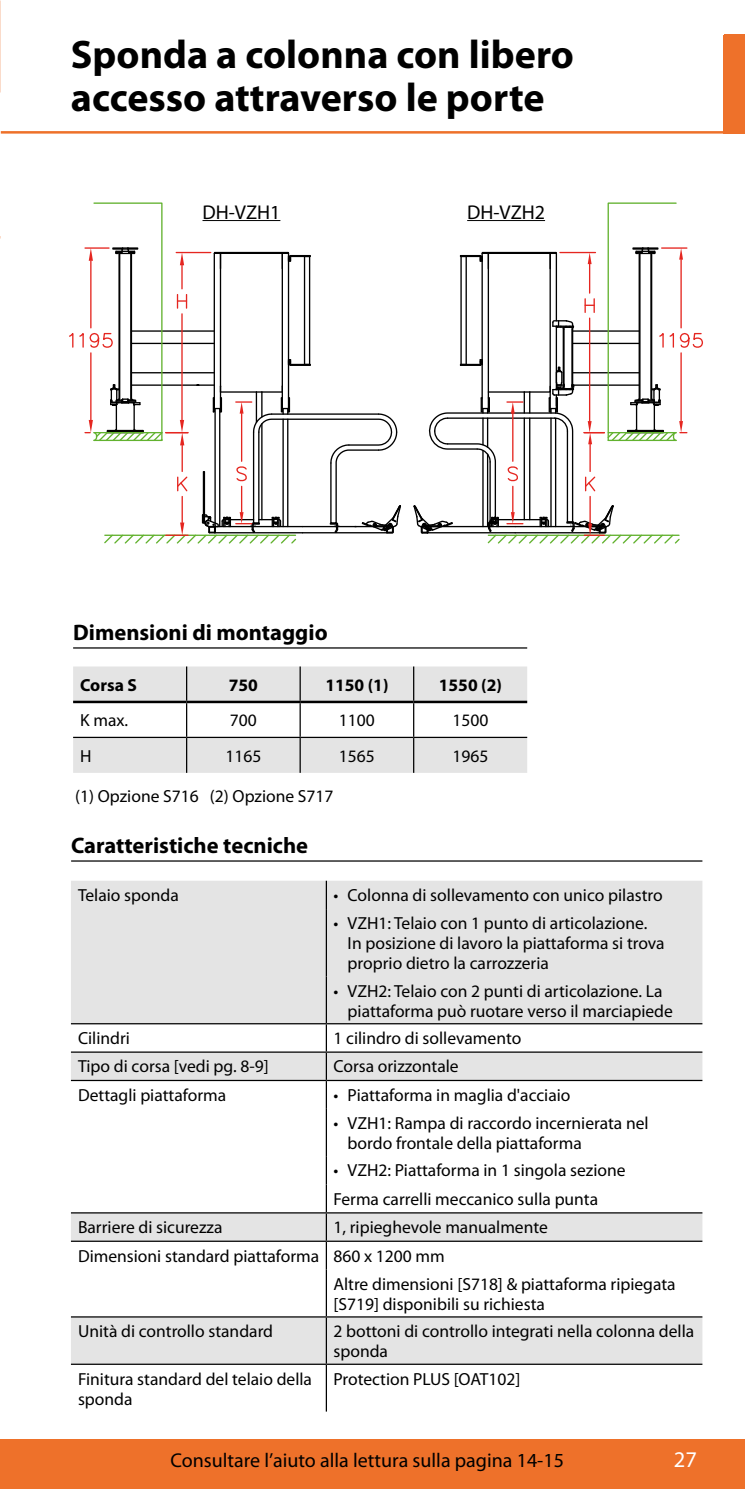
<style>
.page{position:relative;width:745px;height:1489px;background:#fff}
.page>*{position:absolute;margin:0;border:0;box-sizing:border-box;transform-origin:0 0}
.t1{font:700 40px/42.5px "Myriad Pro";color:#000}
.t2{font:700 22.5px "Myriad Pro";color:#000}
.t3{font:22.5px "Myriad Pro";color:#fff}
.t4{font:20px "Myriad Pro";color:#000}
.t5{font:17.5px/20px "Myriad Pro";color:#000}
.t6{font:700 17.5px "Myriad Pro";color:#000}
</style>
<div class="page">
<div style="left:0;top:1439px;width:744px;height:49px;background:#ee712a"></div>
<svg style="left:413px;top:202px;width:290px;height:342px"></svg>
<svg style="left:69px;top:202px;width:332px;height:342px"></svg>
<hr style="left:73px;top:647px;width:454px;height:1px;background:#000">
<hr style="left:71px;top:860px;width:631px;height:1px;background:#000">
<hr style="left:1px;top:131px;width:743px;height:3px;background:#ee712a">
<div style="left:73px;top:666px;width:454px;height:106px;background:#e4e4e4"></div>
<svg style="left:73px;top:703px;width:454px;height:33px"></svg>
<hr style="left:186px;top:666px;width:1px;height:34px;background:#000">
<hr style="left:299px;top:666px;width:1px;height:34px;background:#000">
<hr style="left:413px;top:666px;width:1px;height:34px;background:#000">
<hr style="left:186px;top:703px;width:1px;height:33px;background:#000">
<hr style="left:299px;top:703px;width:1px;height:33px;background:#000">
<hr style="left:413px;top:703px;width:1px;height:33px;background:#000">
<hr style="left:73px;top:736px;width:113px;height:2px;background:#000">
<hr style="left:186px;top:736px;width:114px;height:2px;background:#000">
<hr style="left:186px;top:738px;width:1px;height:34px;background:#000">
<hr style="left:300px;top:736px;width:113px;height:2px;background:#000">
<hr style="left:299px;top:738px;width:1px;height:34px;background:#000">
<hr style="left:413px;top:736px;width:114px;height:2px;background:#000">
<hr style="left:413px;top:738px;width:1px;height:34px;background:#000">
<hr style="left:73px;top:700px;width:113px;height:3px;background:#000">
<hr style="left:186px;top:700px;width:114px;height:3px;background:#000">
<hr style="left:300px;top:700px;width:113px;height:3px;background:#000">
<hr style="left:413px;top:700px;width:114px;height:3px;background:#000">
<hr style="left:202px;top:220px;width:78px;height:1px;background:#000">
<hr style="left:467px;top:220px;width:77px;height:1px;background:#000">
<svg style="left:71px;top:881px;width:631px;height:359px;fill:#e4e4e4"></svg>
<div style="left:71px;top:1317px;width:631px;height:48px;background:#e4e4e4"></div>
<hr style="left:325px;top:880px;width:2px;height:29px;background:#000">
<hr style="left:325px;top:909px;width:2px;height:67px;background:#000">
<hr style="left:325px;top:976px;width:2px;height:47px;background:#000">
<hr style="left:71px;top:1023px;width:255px;height:1px;background:#000">
<hr style="left:326px;top:1023px;width:376px;height:1px;background:#000">
<hr style="left:325px;top:1024px;width:2px;height:27px;background:#000">
<hr style="left:71px;top:1051px;width:255px;height:1px;background:#000">
<hr style="left:326px;top:1051px;width:376px;height:1px;background:#000">
<hr style="left:325px;top:1052px;width:2px;height:27px;background:#000">
<hr style="left:71px;top:1079px;width:255px;height:2px;background:#000">
<hr style="left:326px;top:1079px;width:376px;height:2px;background:#000">
<hr style="left:325px;top:1081px;width:2px;height:27px;background:#000">
<hr style="left:325px;top:1108px;width:2px;height:48px;background:#000">
<hr style="left:325px;top:1156px;width:2px;height:28px;background:#000">
<hr style="left:325px;top:1184px;width:2px;height:28px;background:#000">
<hr style="left:325px;top:1241px;width:2px;height:28px;background:#000">
<hr style="left:325px;top:1269px;width:2px;height:47px;background:#000">
<hr style="left:325px;top:1317px;width:2px;height:46px;background:#000">
<hr style="left:325px;top:1364px;width:2px;height:47px;background:#000">
<hr style="left:71px;top:1212px;width:255px;height:1px;background:#000">
<hr style="left:326px;top:1212px;width:376px;height:1px;background:#000">
<hr style="left:325px;top:1213px;width:2px;height:27px;background:#000">
<hr style="left:71px;top:1240px;width:255px;height:1px;background:#000">
<hr style="left:326px;top:1240px;width:376px;height:1px;background:#000">
<hr style="left:71px;top:1316px;width:255px;height:1px;background:#000">
<hr style="left:326px;top:1316px;width:376px;height:1px;background:#000">
<hr style="left:71px;top:1363px;width:255px;height:1px;background:#000">
<hr style="left:326px;top:1363px;width:376px;height:1px;background:#000">
<div style="left:723px;top:35px;width:21px;height:98px;background:#ee712a"></div>
<h1 class="t1" style="left:71px;top:32px;width:504px">Sponda a colonna con libero accesso attraverso le porte</h1>
<p class="t4" style="left:202px;top:199px;width:79px">DH-VZH1</p>
<p class="t4" style="left:467px;top:199px;width:79px">DH-VZH2</p>
<p class="t2" style="left:73px;top:618px;width:256px">Dimensioni di montaggio</p>
<p class="t6" style="left:80px;top:673px;width:58px">Corsa S</p>
<p class="t6" style="left:229px;top:673px;width:31px">750</p>
<p class="t6" style="left:325px;top:673px;width:65px">1150 (1)</p>
<p class="t6" style="left:438px;top:673px;width:65px">1550 (2)</p>
<p class="t5" style="left:80px;top:710px;width:49px">K max.</p>
<p class="t5" style="left:230px;top:710px;width:28px">700</p>
<p class="t5" style="left:339px;top:710px;width:37px">1100</p>
<p class="t5" style="left:452px;top:710px;width:37px">1500</p>
<p class="t5" style="left:80px;top:745px;width:13px">H</p>
<p class="t5" style="left:225px;top:745px;width:37px">1165</p>
<p class="t5" style="left:339px;top:745px;width:37px">1565</p>
<p class="t5" style="left:452px;top:745px;width:37px">1965</p>
<p class="t5" style="left:75px;top:785px;width:260px">(1) Opzione S716 (2) Opzione S717</p>
<p class="t2" style="left:71px;top:831px;width:238px">Caratteristiche tecniche</p>
<p class="t5" style="left:78px;top:884px;width:102px">Telaio sponda</p>
<p class="t5" style="left:333px;top:884px;width:330px">• Colonna di sollevamento con unico pilastro</p>
<p class="t5" style="left:347px;top:913px;width:318px;text-indent:-14px">• VZH1: Telaio con 1 punto di articolazione.<br>In posizione di lavoro la piattaforma si trova proprio dietro la carrozzeria</p>
<p class="t5" style="left:347px;top:980px;width:326px;text-indent:-14px">• VZH2: Telaio con 2 punti di articolazione. La piattaforma può ruotare verso il marciapiede</p>
<p class="t5" style="left:78px;top:1027px;width:53px">Cilindri</p>
<p class="t5" style="left:333px;top:1027px;width:189px">1 cilindro di sollevamento</p>
<p class="t5" style="left:78px;top:1056px;width:192px">Tipo di corsa [vedi pg. 8-9]</p>
<p class="t5" style="left:333px;top:1056px;width:127px">Corsa orizzontale</p>
<p class="t5" style="left:78px;top:1084px;width:149px">Dettagli piattaforma</p>
<p class="t5" style="left:333px;top:1084px;width:238px">• Piattaforma in maglia d'acciaio</p>
<p class="t5" style="left:347px;top:1112px;width:302px;text-indent:-14px">• VZH1: Rampa di raccordo incernierata nel bordo frontale della piattaforma</p>
<p class="t5" style="left:333px;top:1156px;width:293px;line-height:28.2px">• VZH2: Piattaforma in 1 singola sezione<br>Ferma carrelli meccanico sulla punta</p>
<p class="t5" style="left:78px;top:1216px;width:146px">Barriere di sicurezza</p>
<p class="t5" style="left:333px;top:1216px;width:216px">1, ripieghevole manualmente</p>
<p class="t5" style="left:78px;top:1245px;width:368px">Dimensioni standard piattaforma 860 x 1200 mm</p>
<p class="t5" style="left:333px;top:1273px;width:343px">Altre dimensioni [S718] &amp; piattaforma ripiegata</p>
<p class="t5" style="left:333px;top:1293px;width:213px">[S719] disponibili su richiesta</p>
<p class="t5" style="left:78px;top:1320px;width:196px">Unità di controllo standard</p>
<p class="t5" style="left:333px;top:1320px;width:362px">2 bottoni di controllo integrati nella colonna della sponda</p>
<p class="t5" style="left:78px;top:1368px;width:235px">Finitura standard del telaio della sponda</p>
<p class="t5" style="left:333px;top:1368px;width:188px">Protection PLUS [OAT102]</p>
<p class="t4" style="left:170px;top:1447px;width:395px">Consultare l’aiuto alla lettura sulla pagina 14-15</p>
<p class="t3" style="left:673px;top:1445px;width:25px">27</p>
</div>
